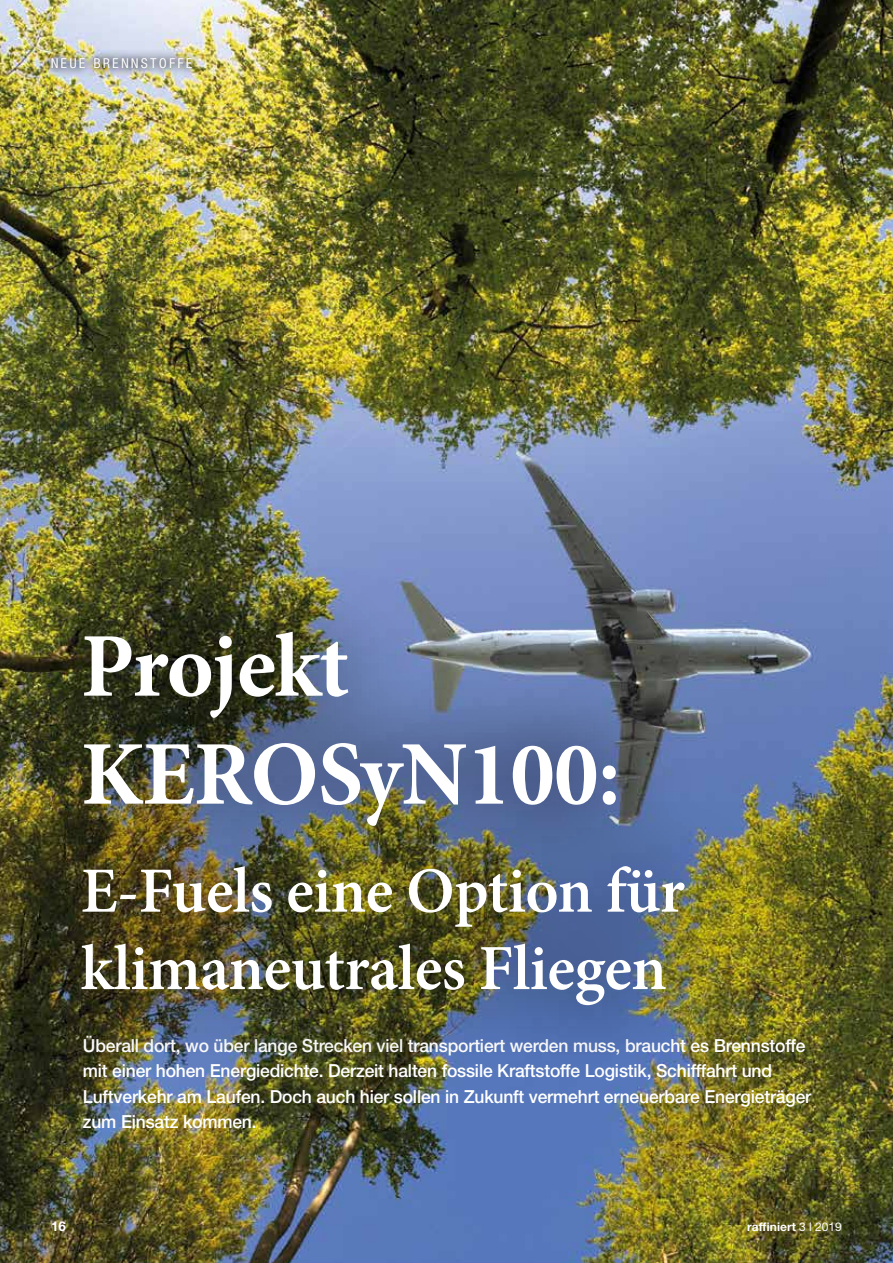
<style>
.page{position:relative;width:893px;height:1263px;background:#fff}
.page>*{position:absolute;margin:0;border:0;box-sizing:border-box;transform-origin:0 0}
.t1{font:700 91.2px/108px "Minion Pro";letter-spacing:-.01em;color:#fff}
.t2{font:600 64.5px/77.4px "Minion Pro";letter-spacing:-.01em;color:#fff}
.t3{font:500 18px/25.5px "Helvetica Neue LT Std";letter-spacing:-.01em;color:#fff}
.t4{font:300 condensed 13.5px "Helvetica Neue LT Std";letter-spacing:.2em;color:#fff}
.t5{font:700 13.5px "Helvetica Neue LT Std";color:#fff}
.t6{font:700 12px "Helvetica Neue LT Std";color:#fff}
.s1{font-weight:400}
</style>
<div class="page">
<img style="left:0;top:0;width:893px;height:1263px">
<img style="left:7px;top:560px;width:746px;height:518px">
<img style="left:43px;top:50px;width:157px;height:27px">
<p class="t4" style="left:51px;top:55px;width:143px">NEUE BRENNSTOFFE</p>
<h1 class="t1" style="left:81px;top:611px;width:541px">Projekt<br>KEROSyN100:</h1>
<h2 class="t2" style="left:81px;top:852px;width:606px">E-Fuels eine Option für klimaneutrales Fliegen</h2>
<p class="t3" style="left:83px;top:1032px;width:730px">Überall dort, wo über lange Strecken viel transportiert werden muss, braucht es Brennstoffe mit einer hohen Energiedichte. Derzeit halten fossile Kraftstoffe Logistik, Schifffahrt und Luftverkehr am Laufen. Doch auch hier sollen in Zukunft vermehrt erneuerbare Energieträger zum Einsatz kommen.</p>
<p class="t5" style="left:51px;top:1217px;width:17px">16</p>
<p class="t6" style="left:747px;top:1219px;width:96px">raffiniert <span class="s1">3 l 2019</span></p>
</div>
